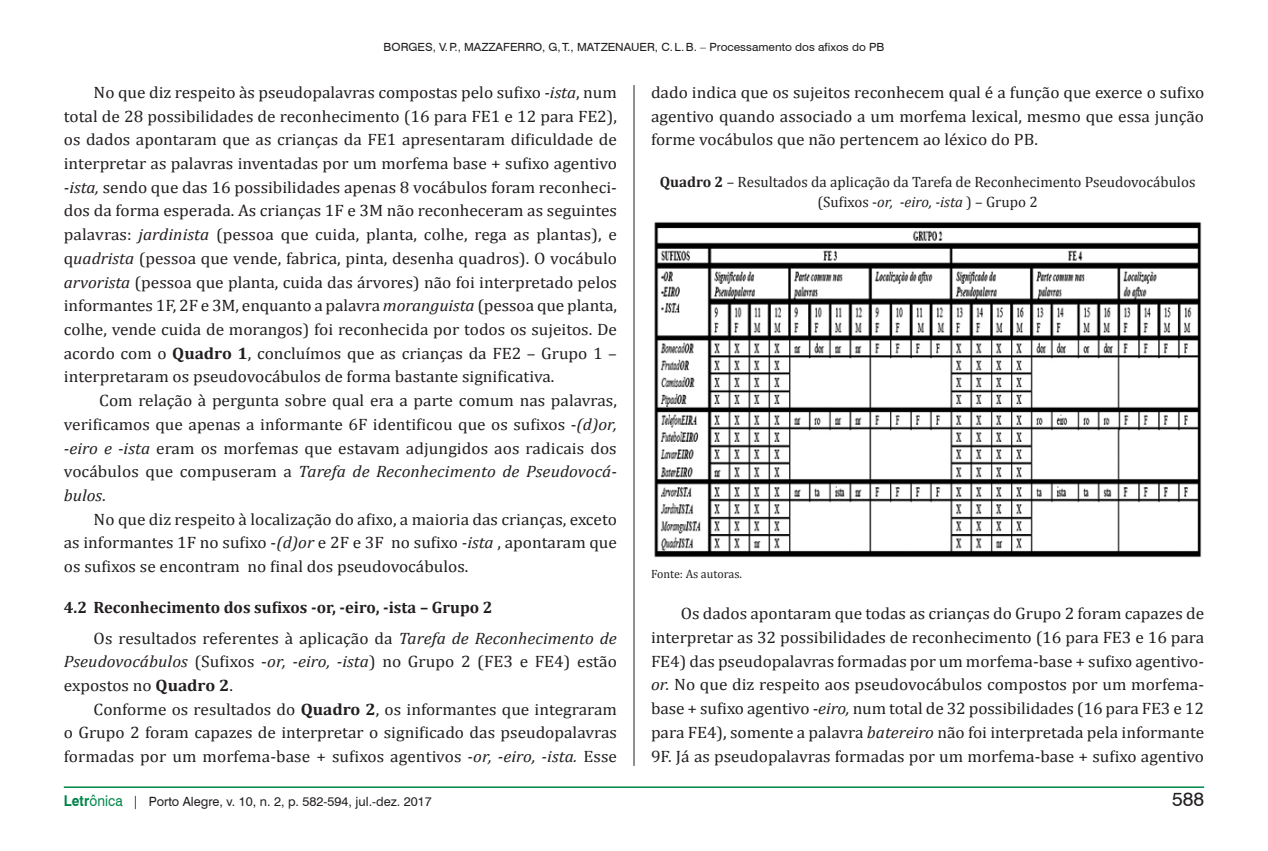
<style>
.page{position:relative;width:1268px;height:851px;background:#fff}
.page>*{position:absolute;margin:0;border:0;box-sizing:border-box;transform-origin:0 0}
.t1{font:19.5px "Swiss 721 BT";color:#231f20}
.t2{font:16.5px/23.7px "Cambria";color:#231f20;text-align:justify;scale:1.05 1}
.t3{font:700 16.5px/30.2px "Cambria";color:#231f20}
.t4{font:15px/19.5px "Cambria";color:#231f20;text-align:center}
.t5{font:12.75px "Swiss 721 BT";color:#231f20}
.t6{font:12px "Cambria";color:#231f20}
.t7{font:11.25px "Swiss 721 BT";color:#231f20;scale:1.05 1}
.s1{font-style:italic}
.s2{font-weight:700}
.s3{font-weight:400}
.s4{font-weight:400;font-style:italic}
.s5{font-weight:700;font-size:14.85px;color:#00854a}
.s6{font-size:14.85px;color:#00854a}
.s7{font-size:13.2px}
</style>
<div class="page">
<hr style="left:64px;top:786px;width:1139px;height:1px;background:#00854a">
<hr style="left:633px;top:85px;width:1px;height:680px;background:#231f20">
<img style="left:654px;top:222px;width:548px;height:336px">
<p class="t7" style="left:383px;top:40px;width:25px">Borges</p>
<p class="t7" style="left:432px;top:40px;width:82px">, V.P., Mazzaferr</p>
<p class="t7" style="left:533px;top:40px;width:80px">o, G,T., Matzenauer</p>
<p class="t7" style="left:654px;top:40px;width:220px">, C.L.B. – Processamento dos afixos do PB</p>
<p class="t2" style="left:64px;top:80px;width:528px;text-indent:30px">No que diz respeito às pseudopalavras compostas pelo sufixo <span class="s1">-ista</span>, num total de 28 possibilidades de reconhecimento (16 para FE1 e 12 para FE2), os dados apontaram que as crianças da FE1 apresentaram dificuldade de interpretar as palavras inventadas por um morfema base + sufixo agentivo <span class="s1">-ista,</span> sendo que das 16 possibilidades apenas 8 vocábulos foram reconheci&shy;dos da forma esperada. As crianças 1F e 3M não reconheceram as seguintes palavras: <span class="s1">jardinista</span> (pessoa que cuida, planta, colhe, rega as plantas), e q<span class="s1">uadrista</span> (pessoa que vende, fabrica, pinta, desenha quadros). O vocábulo <span class="s1">arvorista</span> (pessoa que planta, cuida das árvores) não foi interpretado pelos informantes 1F, 2F e 3M, enquanto a palavra <span class="s1">moranguista</span> (pessoa que planta, colhe, vende cuida de morangos) foi reconhecida por todos os sujeitos. De acordo com o <span class="s2">Quadro 1</span>, concluímos que as crianças da FE2 – Grupo 1 – interpretaram os pseudovocábulos de forma bastante significativa.</p>
<p class="t2" style="left:64px;top:388px;width:528px;text-indent:35px">Com relação à pergunta sobre qual era a parte comum nas palavras, verificamos que apenas a informante 6F identificou que os sufixos -<span class="s1">(d)or, -eiro e -ista</span> eram os morfemas que estavam adjungidos aos radicais dos vocábulos que compuseram a <span class="s1">Tarefa de Reconhecimento de Pseudovocá&shy;bulos</span>.</p>
<p class="t2" style="left:64px;top:507px;width:528px;text-indent:30px">No que diz respeito à localização do afixo, a maioria das crianças, exceto as informantes 1F no sufixo -<span class="s1">(d)or</span> e 2F e 3F no sufixo <span class="s1">-ista</span> , apontaram que os sufixos se encontram no final dos pseudovocábulos.</p>
<p class="t3" style="left:94px;top:592px;width:524px;text-indent:-30px">4.2 Reconhecimento dos sufixos -or, -eiro, -ista – Grupo 2<br><span class="s3">Os resultados referentes à aplicação da</span> <span class="s4">Tarefa de Reconhecimento de</span></p>
<p class="t2" style="left:64px;top:649px;width:528px"><span class="s1">Pseudovocábulos</span> (Sufixos -<span class="s1">or, -eiro, -ista</span>) no Grupo 2 (FE3 e FE4) estão expostos no <span class="s2">Quadro 2</span>.</p>
<p class="t2" style="left:64px;top:697px;width:528px;text-indent:30px">Conforme os resultados do <span class="s2">Quadro 2</span>, os informantes que integraram o Grupo 2 foram capazes de interpretar o significado das pseudopalavras formadas por um morfema-base + sufixos agentivos <span class="s1">-or, -eiro, -ista.</span> Esse</p>
<p class="t5" style="left:64px;top:794px;width:369px"><span class="s5">Letr</span><span class="s6">ônica</span> <span class="s7">|</span> Porto Alegre, v. 10, n. 2, p. 582-594, jul.-dez. 2017</p>
<p class="t2" style="left:651px;top:80px;width:528px">dado indica que os sujeitos reconhecem qual é a função que exerce o sufixo agentivo quando associado a um morfema lexical, mesmo que essa junção forme vocábulos que não pertencem ao léxico do PB.</p>
<p class="t4" style="left:659px;top:172px;width:537px"><span class="s2">Quadro 2</span> – Resultados da aplicação da Tarefa de Reconhecimento Pseudovocábulos (Sufixos -<span class="s1">or, -eiro, -ista</span> ) – Grupo 2</p>
<p class="t6" style="left:651px;top:566px;width:92px">Fonte: As autoras.</p>
<p class="t2" style="left:651px;top:601px;width:528px;text-indent:30px">Os dados apontaram que todas as crianças do Grupo 2 foram capazes de interpretar as 32 possibilidades de reconhecimento (16 para FE3 e 16 para FE4) das pseudopalavras formadas por um morfema-base + sufixo agentivo&shy;<span class="s1">or.</span> No que diz respeito aos pseudovocábulos compostos por um morfema&shy;base + sufixo agentivo <span class="s1">-eiro,</span> num total de 32 possibilidades (16 para FE3 e 12 para FE4), somente a palavra <span class="s1">batereiro</span> não foi interpretada pela informante 9F. Já as pseudopalavras formadas por um morfema-base + sufixo agentivo</p>
<p class="t1" style="left:1171px;top:787px;width:34px">588</p>
</div>
